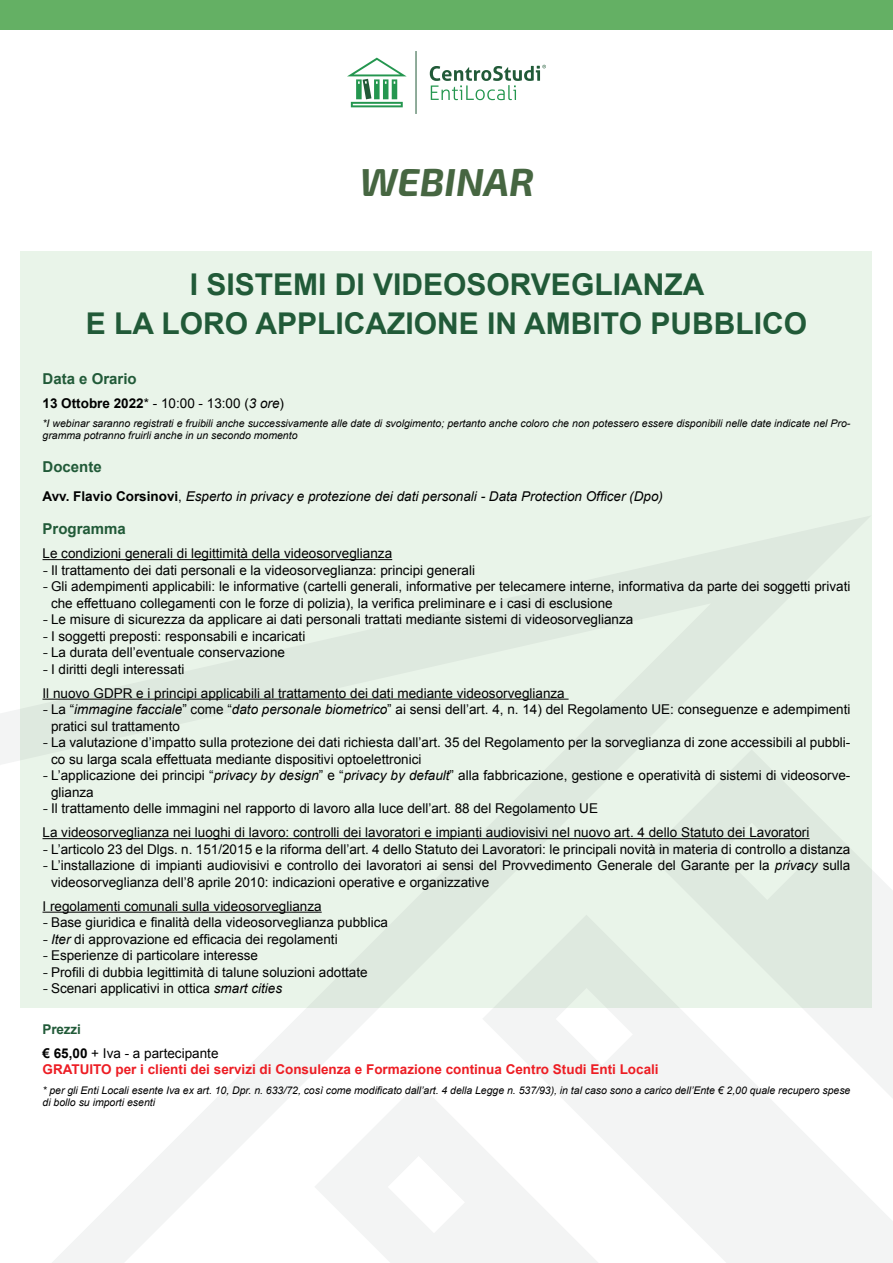
<style>
.page{position:relative;width:893px;height:1263px;background:#fff}
.page>*{position:absolute;margin:0;border:0;box-sizing:border-box;transform-origin:0 0}
.t1{font:italic 700 39px "Exo 2";color:#466641}
.t2{font:700 30px/39px "Arial";color:#215a38;text-align:center}
.t3{font:700 15px "Arial";color:#215a38}
.t4{font:13.5px/16.5px "Arial";color:#000}
.t5{font:italic 13.5px "Arial";color:#000}
.t6{font:700 13.5px "Arial";color:#ed1d24}
.t7{font:italic 10.5px/12px "Arial";color:#000}
.s1{font-weight:700}
.s2{font-style:italic}
.s3{font-weight:700;font-style:normal}
.s4{font-style:normal}
.s5{font-family:"Exo 2"}
.s6{font-weight:700;color:#215a38}
</style>
<div class="page">
<div style="left:0;top:0;width:893px;height:30px;background:#64b064"></div>
<div style="left:872px;top:871px;width:21px;height:198px;background:#f3f4f4"></div>
<svg style="left:0;top:709px;width:872px;height:554px"></svg>
<svg style="left:300px;top:1069px;width:593px;height:194px;fill:#f3f4f4"></svg>
<hr style="left:416px;top:51px;width:1px;height:63px;background:#215a38">
<svg style="left:430px;top:65px;width:116px;height:35px"></svg>
<svg style="left:347px;top:58px;width:60px;height:49px"></svg>
<div style="left:20px;top:251px;width:852px;height:756px;background:#e9f4e9"></div>
<hr style="left:43px;top:559px;width:349px;height:1px;background:#000">
<hr style="left:43px;top:699px;width:526px;height:1px;background:#000">
<hr style="left:43px;top:838px;width:766px;height:1px;background:#000">
<hr style="left:43px;top:912px;width:279px;height:1px;background:#000">
<h1 class="t1" style="left:360px;top:159px;width:176px">WEBINAR</h1>
<h2 class="t2" style="left:86px;top:266px;width:723px">I SISTEMI DI VIDEOSORVEGLIANZA<br>E LA LORO APPLICAZIONE IN AMBITO PUBBLICO</h2>
<p class="t3" style="left:43px;top:368px;width:96px">Data e Orario</p>
<p class="t4" style="left:43px;top:395px;width:243px"><span class="s1">13 Ottobre 2022</span>* - 10:00 - 13:00 (<span class="s2">3 ore</span>)</p>
<p class="t7" style="left:43px;top:417px;width:809px">*I webinar saranno registrati e fruibili anche successivamente alle date di svolgimento; pertanto anche coloro che non potessero essere disponibili nelle date indicate nel Pro&shy;gramma potranno fruirli anche in un secondo momento</p>
<p class="t3" style="left:43px;top:457px;width:61px">Docente</p>
<p class="t5" style="left:43px;top:488px;width:622px"><span class="s3">Avv. Flavio Corsinovi</span><span class="s4">,</span> Esperto in privacy e protezione dei dati personali - Data Protection Officer (Dpo)</p>
<p class="t3" style="left:43px;top:519px;width:85px">Programma</p>
<p class="t4" style="left:43px;top:545px;width:351px">Le condizioni generali di legittimità della videosorveglianza</p>
<p class="t4" style="left:43px;top:562px;width:434px"><span class="s5">-</span> Il trattamento dei dati personali e la videosorveglianza: principi generali</p>
<p class="t4" style="left:51px;top:578px;width:801px;text-indent:-9px"><span class="s5">-</span> Gli adempimenti applicabili: le informative (cartelli generali, informative per telecamere interne, informativa da parte dei soggetti privati che effettuano collegamenti con le forze di polizia), la verifica preliminare e i casi di esclusione</p>
<p class="t4" style="left:43px;top:611px;width:592px"><span class="s5">-</span> Le misure di sicurezza da applicare ai dati personali trattati mediante sistemi di videosorveglianza</p>
<p class="t4" style="left:43px;top:628px;width:264px"><span class="s5">-</span> I soggetti preposti: responsabili e incaricati</p>
<p class="t4" style="left:43px;top:644px;width:244px"><span class="s5">-</span> La durata dell’eventuale conservazione</p>
<p class="t4" style="left:43px;top:657px;width:524px;line-height:24px"><span class="s5">-</span> I diritti degli interessati<br>Il nuovo GDPR e i principi applicabili al trattamento dei dati mediante videosorveglianza</p>
<p class="t4" style="left:51px;top:701px;width:801px;text-indent:-9px"><span class="s5">-</span> La “<span class="s2">immagine facciale</span>” come “<span class="s2">dato personale biometrico</span>” ai sensi dell’art. 4, n. 14) del Regolamento UE: conseguenze e adempimenti pratici sul trattamento</p>
<p class="t4" style="left:51px;top:734px;width:801px;text-indent:-9px"><span class="s5">-</span> La valutazione d’impatto sulla protezione dei dati richiesta dall’art. 35 del Regolamento per la sorveglianza di zone accessibili al pubbli&shy;co su larga scala effettuata mediante dispositivi optoelettronici</p>
<p class="t4" style="left:51px;top:767px;width:801px;text-indent:-8px"><span class="s5">-</span> L’applicazione dei principi “<span class="s2">privacy by design</span>” e “<span class="s2">privacy by default</span>” alla fabbricazione, gestione e operatività di sistemi di videosorve&shy;glianza</p>
<p class="t4" style="left:43px;top:796px;width:768px;line-height:24px"><span class="s5">-</span> Il trattamento delle immagini nel rapporto di lavoro alla luce dell’art. 88 del Regolamento UE<br>La videosorveglianza nei luoghi di lavoro: controlli dei lavoratori e impianti audiovisivi nel nuovo art. 4 dello Statuto dei Lavoratori</p>
<p class="t4" style="left:43px;top:841px;width:809px"><span class="s5">-</span> L’articolo 23 del Dlgs. n. 151/2015 e la riforma dell’art. 4 dello Statuto dei Lavoratori: le principali novità in materia di controllo a distanza</p>
<p class="t4" style="left:51px;top:857px;width:801px;text-indent:-9px"><span class="s5">-</span> L’installazione di impianti audiovisivi e controllo dei lavoratori ai sensi del Provvedimento Generale del Garante per la <span class="s2">privacy</span> sulla videosorveglianza dell’8 aprile 2010: indicazioni operative e organizzative</p>
<p class="t4" style="left:43px;top:898px;width:281px">I regolamenti comunali sulla videosorveglianza</p>
<p class="t4" style="left:43px;top:914px;width:347px"><span class="s5">-</span> Base giuridica e finalità della videosorveglianza pubblica</p>
<p class="t4" style="left:43px;top:931px;width:297px"><span class="s5">-</span> <span class="s2">Iter</span> di approvazione ed efficacia dei regolamenti</p>
<p class="t4" style="left:43px;top:947px;width:217px"><span class="s5">-</span> Esperienze di particolare interesse</p>
<p class="t4" style="left:43px;top:964px;width:327px"><span class="s5">-</span> Profili di dubbia legittimità di talune soluzioni adottate</p>
<p class="t4" style="left:43px;top:980px;width:241px"><span class="s5">-</span> Scenari applicativi in ottica <span class="s2">smart cities</span></p>
<p class="t4" style="left:43px;top:1017px;width:177px;line-height:24px"><span class="s6">Prezzi<br></span><span class="s1">€ 65,00</span> + Iva - a partecipante</p>
<p class="t6" style="left:43px;top:1060px;width:618px">GRATUITO per i clienti dei servizi di Consulenza e Formazione continua Centro Studi Enti Locali</p>
<p class="t7" style="left:43px;top:1084px;width:809px">* per gli Enti Locali esente Iva ex art. 10, Dpr. n. 633/72, così come modificato dall’art. 4 della Legge n. 537/93), in tal caso sono a carico dell’Ente € 2,00 quale recupero spese di bollo su importi esenti</p>
</div>
